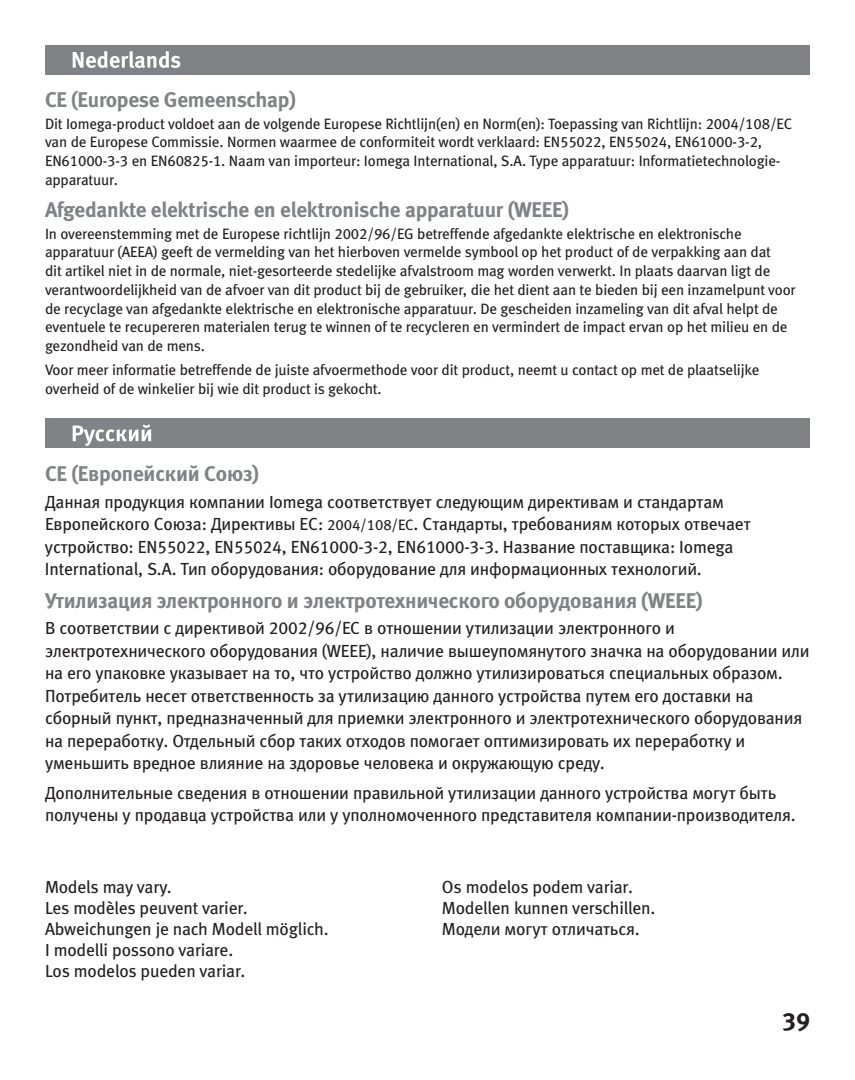
<style>
.page{position:relative;width:855px;height:1080px;background:#fff}
.page>*{position:absolute;margin:0;border:0;box-sizing:border-box;transform-origin:0 0}
.t1{font:25px "Meta Bold LF";color:#231f20}
.t2{font:21.25px "Meta Bold Cyr LF";letter-spacing:-.01em;color:#808285}
.t3{font:21.25px "Meta Bold LF";letter-spacing:-.01em;color:#808285}
.t4{font:17.5px/22.5px "Meta Book Cyr LF";letter-spacing:-.01em;color:#231f20}
.t5{font:17.5px/21px "Meta Book LF";letter-spacing:-.01em;color:#231f20}
.t6{font:15px/18.8px "Meta Book LF";letter-spacing:-.01em;color:#231f20}
.s1{font-family:"Meta Book LF";font-size:15px}
</style>
<div class="page">
<div style="left:45px;top:45px;width:765px;height:30px;background:#808285"></div>
<svg style="left:73px;top:51px;width:107px;height:17px"></svg>
<div style="left:45px;top:419px;width:765px;height:29px;background:#808285"></div>
<svg style="left:73px;top:424px;width:78px;height:22px"></svg>
<h2 class="t3" style="left:45px;top:92px;width:252px">CE (Europese Gemeenschap)</h2>
<p class="t6" style="left:45px;top:115px;width:749px">Dit Iomega-product voldoet aan de volgende Europese Richtlijn(en) en Norm(en): Toepassing van Richtlijn: 2004/108/EC van de Europese Commissie. Normen waarmee de conformiteit wordt verklaard: EN55022, EN55024, EN61000-3-2, EN61000-3-3 en EN60825-1. Naam van importeur: Iomega International, S.A. Type apparatuur: Informatietechnologie&shy;apparatuur.</p>
<h2 class="t3" style="left:45px;top:202px;width:526px">Afgedankte elektrische en elektronische apparatuur (WEEE)</h2>
<p class="t6" style="left:45px;top:225px;width:752px">In overeenstemming met de Europese richtlijn 2002/96/EG betreffende afgedankte elektrische en elektronische apparatuur (AEEA) geeft de vermelding van het hierboven vermelde symbool op het product of de verpakking aan dat<br>dit artikel niet in de normale, niet-gesorteerde stedelijke afvalstroom mag worden verwerkt. In plaats daarvan ligt de verantwoordelijkheid van de afvoer van dit product bij de gebruiker, die het dient aan te bieden bij een inzamelpunt voor de recyclage van afgedankte elektrische en elektronische apparatuur. De gescheiden inzameling van dit afval helpt de eventuele te recupereren materialen terug te winnen of te recycleren en vermindert de impact ervan op het milieu en de gezondheid van de mens.</p>
<p class="t6" style="left:45px;top:362px;width:716px">Voor meer informatie betreffende de juiste afvoermethode voor dit product, neemt u contact op met de plaatselijke overheid of de winkelier bij wie dit product is gekocht.</p>
<h2 class="t2" style="left:45px;top:466px;width:215px">CE (Европейский Союз)</h2>
<p class="t4" style="left:45px;top:492px;width:707px">Данная продукция компании Iomega соответствует следующим директивам и стандартам Европейского Союза: Директивы ЕС: <span class="s1">2004/108/EC</span>. Стандарты, требованиям которых отвечает устройство: EN55022, EN55024, EN61000-3-2, EN61000-3-3. Название поставщика: Iomega International, S.A. Тип оборудования: оборудование для информационных технологий.</p>
<h2 class="t2" style="left:45px;top:592px;width:659px">Утилизация электронного и электротехнического оборудования (WEEE)</h2>
<p class="t4" style="left:45px;top:618px;width:766px">В соответствии с директивой 2002/96/EC в отношении утилизации электронного и электротехнического оборудования (WEEE), наличие вышеупомянутого значка на оборудовании или на его упаковке указывает на то, что устройство должно утилизироваться специальных образом.<br>Потребитель несет ответственность за утилизацию данного устройства путем его доставки на сборный пункт, предназначенный для приемки электронного и электротехнического оборудования на переработку. Отдельный сбор таких отходов помогает оптимизировать их переработку и уменьшить вредное влияние на здоровье человека и окружающую среду.</p>
<p class="t4" style="left:45px;top:783px;width:752px">Дополнительные сведения в отношении правильной утилизации данного устройства могут быть получены у продавца устройства или у уполномоченного представителя компании-производителя.</p>
<p class="t5" style="left:45px;top:878px;width:285px">Models may vary.<br>Les modèles peuvent varier.<br>Abweichungen je nach Modell möglich.<br>I modelli possono variare.<br>Los modelos pueden variar.</p>
<p class="t5" style="left:442px;top:878px;width:215px">Os modelos podem variar.<br>Modellen kunnen verschillen.</p>
<p class="t4" style="left:442px;top:919px;width:199px">Модели могут отличаться.</p>
<h1 class="t1" style="left:782px;top:1012px;width:29px">39</h1>
</div>
